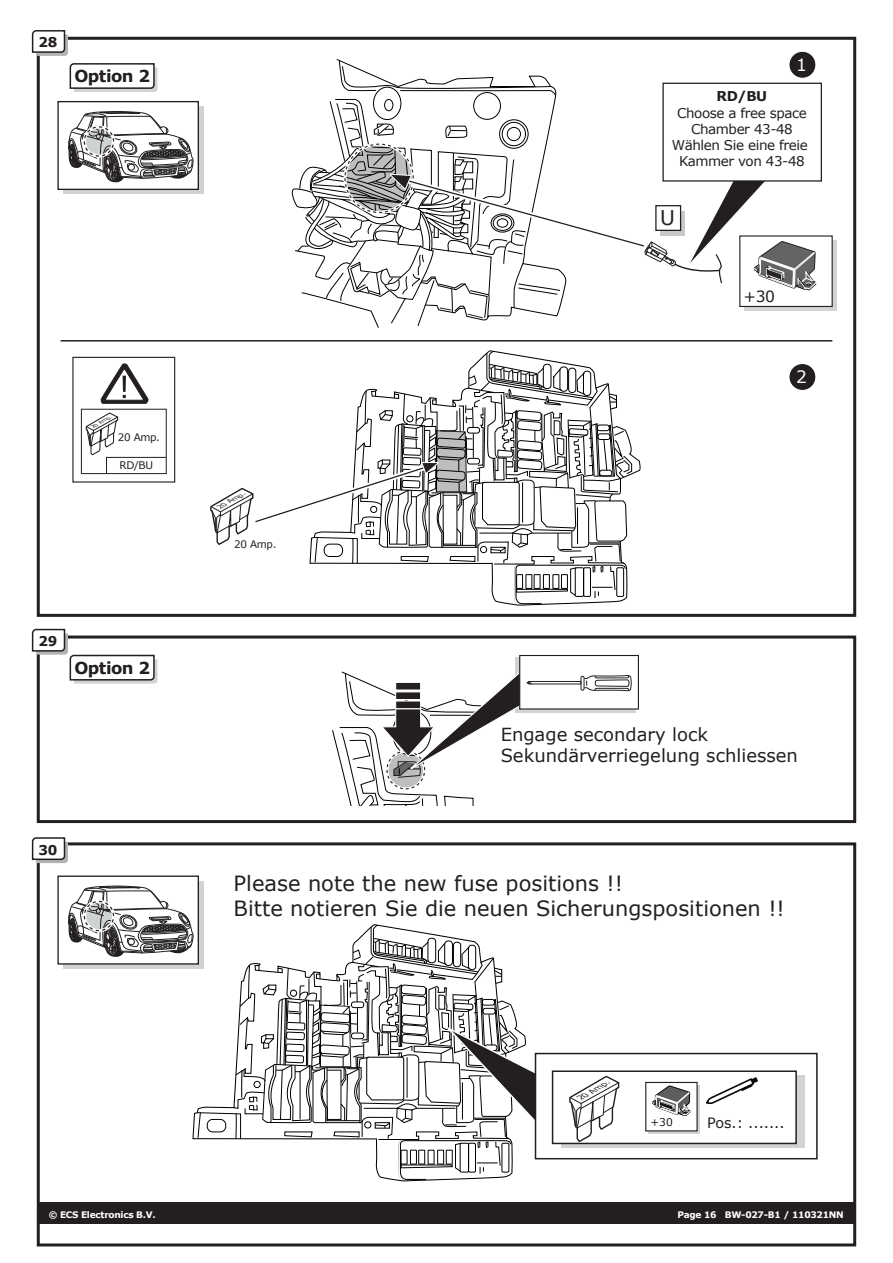
<style>
.page{position:relative;width:893px;height:1263px;background:#fff}
.page>*{position:absolute;margin:0;border:0;box-sizing:border-box;transform-origin:0 0}
.t1{font:21px/25.2px "Verdana";color:#231f20}
.t2{font:20.25px "Verdana";color:#231f20}
.t3{font:18px/21.6px "Verdana";color:#231f20}
.t4{font:17.1px "Verdana";color:#fff}
.t5{font:700 16.5px "Verdana";letter-spacing:-.03em;color:#231f20}
.t6{font:15.45px "Verdana";color:#231f20}
.t7{font:14.25px "Verdana";color:#231f20}
.t8{font:13.5px/16.2px "Verdana";letter-spacing:-.03em;color:#231f20;text-align:center}
.t9{font:700 13.5px "Verdana";color:#231f20}
.t10{font:10.65px "Verdana";color:#231f20}
.t11{font:10.5px "Verdana";color:#231f20}
.t12{font:10.35px "Verdana";letter-spacing:-.03em;color:#231f20}
.t13{font:700 9px "Verdana";letter-spacing:-.03em;color:#fff}
.t14{font:italic 7.05px "Verdana";color:#231f20;scale:1.22 1}
.t15{font:italic 6px "Verdana";color:#231f20;scale:1.22 1}
.t16{font:italic 4.5px "Verdana";color:#231f20;scale:1.22 1}
</style>
<div class="page">
<div style="left:37px;top:842px;width:819px;height:404px;border:3px solid #231f20"></div>
<div style="left:37px;top:37px;width:819px;height:580px;border:3px solid #231f20"></div>
<svg style="left:31px;top:30px;width:37px;height:26px"></svg>
<svg style="left:31px;top:837px;width:37px;height:26px"></svg>
<div style="left:39px;top:1203px;width:816px;height:21px;background:#231f20"></div>
<hr style="left:61px;top:340px;width:771px;height:2px;background:#231f20">
<svg style="left:210px;top:351px;width:431px;height:254px"></svg>
<div style="left:81px;top:409px;width:86px;height:65px;border:1px solid #231f20"></div>
<svg style="left:85px;top:412px;width:82px;height:62px"></svg>
<div style="left:72px;top:357px;width:103px;height:126px;border:1px solid #231f20"></div>
<svg style="left:100px;top:363px;width:49px;height:41px"></svg>
<hr style="left:123px;top:376px;width:3px;height:16px;background:#231f20">
<svg style="left:69px;top:63px;width:88px;height:29px"></svg>
<svg style="left:789px;top:51px;width:27px;height:27px"></svg>
<div style="left:788px;top:51px;width:28px;height:28px;border:1px solid #fff;border-radius:50%"></div>
<div style="left:789px;top:363px;width:27px;height:27px;background:#231f20;border-radius:50%"></div>
<div style="left:788px;top:363px;width:28px;height:28px;border:1px solid #fff;border-radius:50%"></div>
<div style="left:662px;top:83px;width:160px;height:99px;background:#fff;border:1px solid #231f20"></div>
<div style="left:744px;top:240px;width:92px;height:71px;background:#d1d3d4"></div>
<div style="left:739px;top:235px;width:94px;height:72px;background:#fff;border:1px solid #231f20"></div>
<svg style="left:291px;top:60px;width:525px;height:268px"></svg>
<div style="left:535px;top:1053px;width:283px;height:106px;background:#fff;border:2px solid #231f20"></div>
<div style="left:561px;top:1075px;width:243px;height:72px;background:linear-gradient(to right,#d1d3d4,#d1d3d4)"></div>
<div style="left:552px;top:1070px;width:245px;height:74px;background:#fff;border:2px solid #231f20"></div>
<svg style="left:648px;top:1085px;width:51px;height:48px"></svg>
<div style="left:645px;top:1082px;width:53px;height:49px;background:#fff;border:1px solid #231f20"></div>
<svg style="left:568px;top:1075px;width:52px;height:68px"></svg>
<svg style="left:705px;top:1077px;width:53px;height:28px"></svg>
<svg style="left:652px;top:1086px;width:39px;height:47px"></svg>
<div style="left:63px;top:106px;width:140px;height:88px;background:#d0d2d3"></div>
<div style="left:57px;top:101px;width:142px;height:89px;background:#fff;border:1px solid #231f20"></div>
<svg style="left:68px;top:111px;width:126px;height:71px"></svg>
<div style="left:57px;top:875px;width:142px;height:89px;background:#fff;border:1px solid #231f20"></div>
<svg style="left:68px;top:885px;width:483px;height:295px"></svg>
<div style="left:37px;top:635px;width:819px;height:188px;border:3px solid #231f20"></div>
<svg style="left:31px;top:628px;width:126px;height:56px"></svg>
<div style="left:519px;top:655px;width:120px;height:54px;background:#fff;border:1px solid #231f20"></div>
<svg style="left:332px;top:666px;width:300px;height:139px"></svg>
<p class="t9" style="left:38px;top:33px;width:21px">28</p>
<p class="t5" style="left:74px;top:64px;width:77px">Option 2</p>
<p class="t16" style="left:91px;top:424px;width:20px;rotate:-29deg">20 Amp.</p>
<p class="t12" style="left:118px;top:430px;width:44px">20 Amp.</p>
<p class="t11" style="left:119px;top:457px;width:35px">RD/BU</p>
<p class="t9" style="left:38px;top:632px;width:21px">29</p>
<p class="t5" style="left:74px;top:656px;width:77px">Option 2</p>
<p class="t9" style="left:38px;top:840px;width:21px">30</p>
<p class="t4" style="left:796px;top:53px;width:12px">1</p>
<p class="t9" style="left:717px;top:87px;width:52px">RD/BU</p>
<p class="t8" style="left:672px;top:104px;width:138px">Choose a free space<br>Chamber 43-48<br>Wählen Sie eine freie<br>Kammer von 43-48</p>
<p class="t15" style="left:217px;top:503px;width:26px;rotate:-29deg">20 Amp.</p>
<p class="t12" style="left:234px;top:537px;width:44px">20 Amp.</p>
<p class="t2" style="left:660px;top:204px;width:16px">U</p>
<p class="t6" style="left:744px;top:285px;width:33px">+30</p>
<p class="t4" style="left:796px;top:365px;width:12px">2</p>
<p class="t3" style="left:501px;top:723px;width:299px">Engage secondary lock<br>Sekundärverriegelung schliessen</p>
<p class="t1" style="left:234px;top:871px;width:553px">Please note the new fuse positions !!<br>Bitte notieren Sie die neuen Sicherungspositionen !!</p>
<p class="t14" style="left:577px;top:1093px;width:30px;rotate:-29deg">20 Amp.</p>
<p class="t10" style="left:651px;top:1114px;width:24px">+30</p>
<p class="t7" style="left:707px;top:1113px;width:79px">Pos.: .......</p>
<p class="t13" style="left:49px;top:1208px;width:108px">© ECS Electronics B.V.</p>
<p class="t13" style="left:677px;top:1208px;width:168px">Page 16 BW-027-B1 / 11032 NN</p>
<p class="t13" style="left:689px;top:1208px;width:156px">Page 2 BW-027-B1 / 030715JJ</p>
</div>
